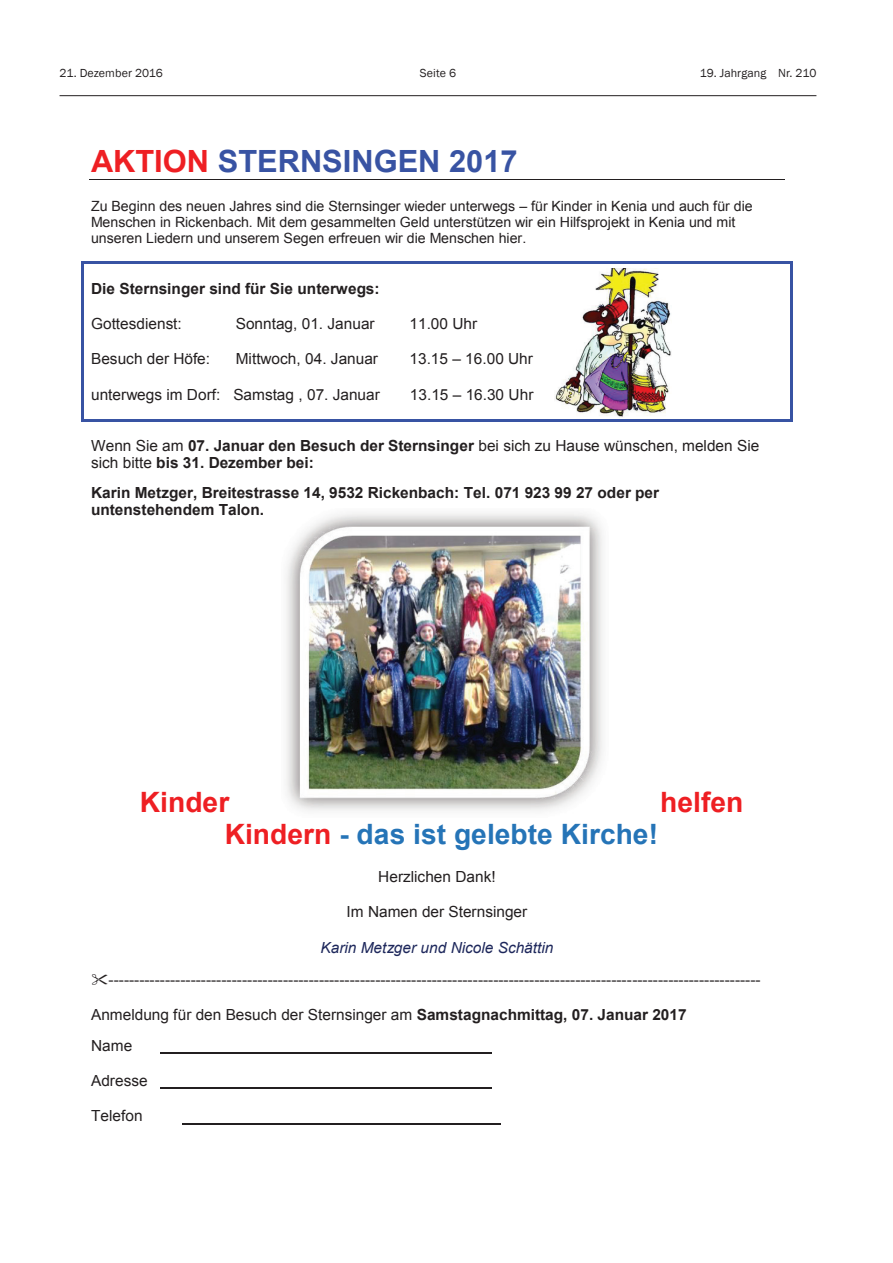
<style>
.page{position:relative;width:893px;height:1263px;background:#fff}
.page>*{position:absolute;margin:0;border:0;box-sizing:border-box;transform-origin:0 0}
.t1{font:700 30.6px "Arial";color:#3853a3}
.t2{font:700 28.05px "Arial";color:#2574b7}
.t3{font:700 28.05px "Arial";color:#ee1f23}
.t4{font:15.3px/17.5px "Arial";color:#231f20}
.t5{font:700 15.3px/17.5px "Arial";color:#231f20}
.t6{font:italic 15.3px "Arial";color:#1d275b}
.t7{font:14.1px/16.2px "Arial";color:#231f20}
.t8{font:12px "Franklin Gothic";letter-spacing:.005em;color:#231f20}
.s1{color:#ee1f23}
.s2{font-style:inherit}
.s3{font-weight:700}
</style>
<div class="page">
<hr style="left:60px;top:95px;width:756px;height:1px;background:#231f20">
<img style="left:555px;top:269px;width:116px;height:148px">
<hr style="left:89px;top:180px;width:696px;height:1px;background:#231f20">
<hr style="left:84px;top:261px;width:706px;height:3px;background:#3853a3">
<hr style="left:81px;top:264px;width:3px;height:16px;background:#3853a3">
<hr style="left:790px;top:264px;width:3px;height:16px;background:#3853a3">
<hr style="left:81px;top:280px;width:3px;height:17px;background:#3853a3">
<hr style="left:790px;top:280px;width:3px;height:17px;background:#3853a3">
<hr style="left:81px;top:297px;width:3px;height:18px;background:#3853a3">
<hr style="left:790px;top:297px;width:3px;height:18px;background:#3853a3">
<hr style="left:81px;top:315px;width:3px;height:18px;background:#3853a3">
<hr style="left:790px;top:315px;width:3px;height:18px;background:#3853a3">
<hr style="left:81px;top:333px;width:3px;height:17px;background:#3853a3">
<hr style="left:790px;top:333px;width:3px;height:17px;background:#3853a3">
<hr style="left:81px;top:350px;width:3px;height:18px;background:#3853a3">
<hr style="left:790px;top:350px;width:3px;height:18px;background:#3853a3">
<hr style="left:81px;top:368px;width:3px;height:17px;background:#3853a3">
<hr style="left:790px;top:368px;width:3px;height:17px;background:#3853a3">
<hr style="left:81px;top:385px;width:3px;height:18px;background:#3853a3">
<hr style="left:790px;top:385px;width:3px;height:18px;background:#3853a3">
<hr style="left:84px;top:419px;width:706px;height:3px;background:#3853a3">
<hr style="left:81px;top:403px;width:3px;height:16px;background:#3853a3">
<hr style="left:790px;top:403px;width:3px;height:16px;background:#3853a3">
<hr style="left:160px;top:1053px;width:332px;height:1px;background:#231f20">
<hr style="left:160px;top:1088px;width:332px;height:1px;background:#231f20">
<hr style="left:182px;top:1123px;width:318px;height:1px;background:#231f20">
<img style="left:286px;top:513px;width:317px;height:298px">
<p class="t8" style="left:60px;top:66px;width:105px">21. Dezember 2016</p>
<p class="t8" style="left:420px;top:66px;width:38px">Seite 6</p>
<p class="t8" style="left:700px;top:66px;width:118px">19. Jahrgang Nr. 210</p>
<h1 class="t1" style="left:91px;top:141px;width:428px"><span class="s1">AKTION</span> STERNSINGEN 2017</h1>
<p class="t7" style="left:91px;top:198px;width:663px">Zu Beginn des neuen Jahres sind die Sternsinger wieder unterwegs <span class="s2">–</span> für Kinder in Kenia und auch für die<br>Menschen in Rickenbach. Mit dem gesammelten Geld unterstützen wir ein Hilfsprojekt in Kenia und mit unseren Liedern und unserem Segen erfreuen wir die Menschen hier.</p>
<p class="t5" style="left:91px;top:280px;width:290px">Die Sternsinger sind für Sie unterwegs:</p>
<p class="t4" style="left:91px;top:315px;width:92px">Gottesdienst:</p>
<p class="t4" style="left:236px;top:315px;width:140px">Sonntag, 01. Januar</p>
<p class="t4" style="left:409px;top:315px;width:69px">11.00 Uhr</p>
<p class="t4" style="left:91px;top:350px;width:121px">Besuch der Höfe:</p>
<p class="t4" style="left:236px;top:350px;width:144px">Mittwoch, 04. Januar</p>
<p class="t4" style="left:409px;top:350px;width:125px">13.15 <span class="s2">–</span> 16.00 Uhr</p>
<p class="t4" style="left:91px;top:386px;width:290px">unterwegs im Dorf: Samstag , 07. Januar</p>
<p class="t4" style="left:410px;top:386px;width:125px">13.15 <span class="s2">–</span> 16.30 Uhr</p>
<p class="t4" style="left:91px;top:437px;width:670px">Wenn Sie am <span class="s3">07. Januar den Besuch der Sternsinger</span> bei sich zu Hause wünschen, melden Sie sich bitte <span class="s3">bis 31. Dezember bei:</span></p>
<p class="t5" style="left:91px;top:484px;width:570px">Karin Metzger, Breitestrasse 14, 9532 Rickenbach: Tel. 071 923 99 27 oder per untenstehendem Talon.</p>
<h2 class="t3" style="left:140px;top:783px;width:91px">Kinder</h2>
<h2 class="t3" style="left:660px;top:783px;width:85px">helfen</h2>
<h2 class="t2" style="left:225px;top:816px;width:435px"><span class="s1">Kindern</span> - das ist gelebte Kirche!</h2>
<p class="t4" style="left:378px;top:868px;width:119px">Herzlichen Dank!</p>
<p class="t4" style="left:347px;top:903px;width:182px">Im Namen der Sternsinger</p>
<p class="t6" style="left:320px;top:937px;width:234px">Karin Metzger und Nicole Schättin</p>
<p class="t4" style="left:109px;top:971px;width:654px">-------------------------------------------------------------------------------------------------------------------------------</p>
<p class="t4" style="left:91px;top:999px;width:597px;line-height:30.8px">Anmeldung für den Besuch der Sternsinger am <span class="s3">Samstagnachmittag, 07. Januar 2017<br></span>Name</p>
<p class="t4" style="left:91px;top:1072px;width:58px">Adresse</p>
<p class="t4" style="left:91px;top:1107px;width:53px">Telefon</p>
</div>
